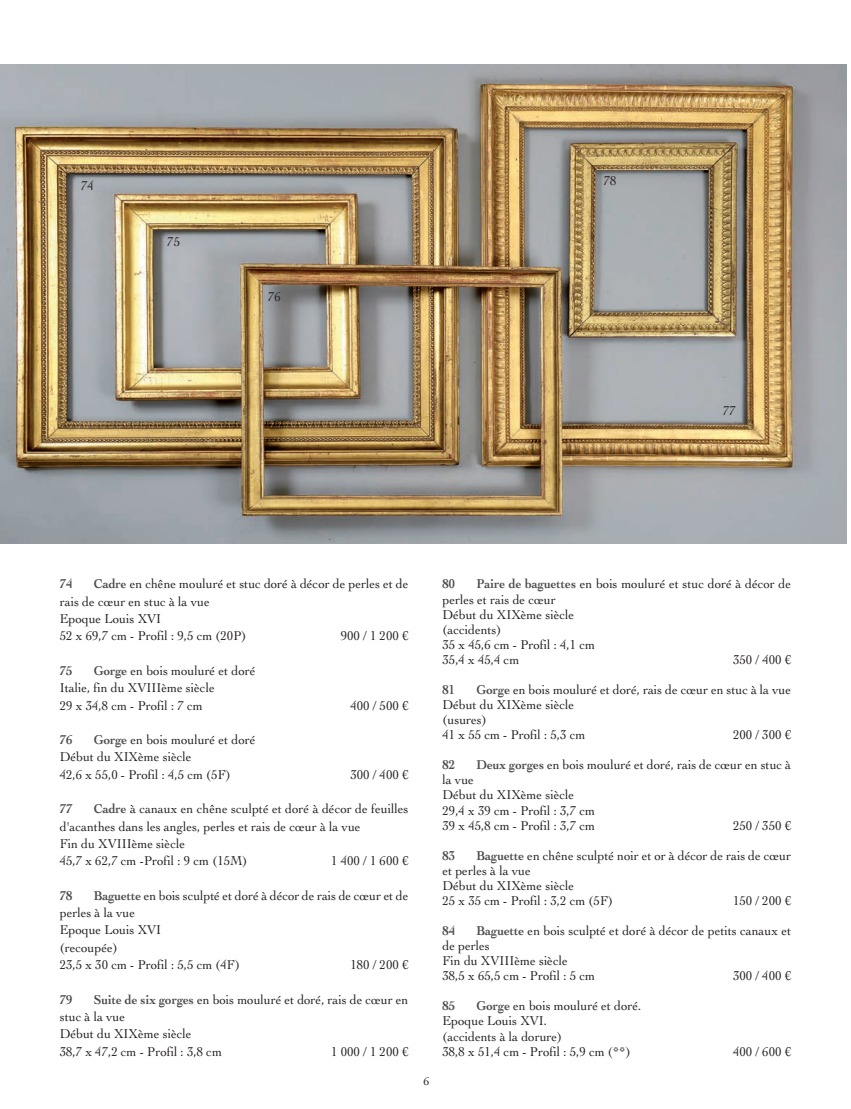
<style>
.page{position:relative;width:851px;height:1109px;background:#fff}
.page>*{position:absolute;margin:0;border:0;box-sizing:border-box;transform-origin:0 0}
.t1{font:13.5px/15px "Cochin LT";color:#231f20;scale:.95 1}
.t2{font:700 13.5px "Cochin LT";color:#4b4c4d;scale:.92 1}
.t3{font:12px "Cochin LT";color:#231f20}
.s1{font-weight:700;color:#4b4c4d}
</style>
<div class="page">
<img style="left:0;top:64px;width:847px;height:480px">
<p class="t1" style="left:81px;top:180px;width:15px">74</p>
<p class="t1" style="left:167px;top:236px;width:15px">75</p>
<p class="t1" style="left:268px;top:291px;width:15px">76</p>
<p class="t1" style="left:604px;top:175px;width:15px">78</p>
<p class="t1" style="left:723px;top:405px;width:15px">77</p>
<p class="t1" style="left:60px;top:577px;width:368px;line-height:17.2px;text-indent:34px"><span class="s1">Cadre</span> en chêne mouluré et stuc doré à décor de perles et de rais de cœur en stuc à la vue<br>Epoque Louis XVI<br>52 x 69,7 cm - Profil : 9,5 cm (20P)</p>
<p class="t2" style="left:60px;top:579px;width:15px">74</p>
<p class="t1" style="left:341px;top:630px;width:73px">900 / 1 200 €</p>
<p class="t1" style="left:60px;top:663px;width:207px;line-height:17.2px;text-indent:34px"><span class="s1">Gorge</span> en bois mouluré et doré<br>Italie, fin du XVIIIème siècle<br>29 x 34,8 cm - Profil : 7 cm</p>
<p class="t2" style="left:60px;top:666px;width:15px">75</p>
<p class="t1" style="left:60px;top:732px;width:207px;line-height:17.2px;text-indent:34px"><span class="s1">Gorge</span> en bois mouluré et doré<br>Début du XIXème siècle<br>42,6 x 55,0 - Profil : 4,5 cm (5F)</p>
<p class="t2" style="left:60px;top:735px;width:15px">76</p>
<p class="t1" style="left:350px;top:699px;width:63px">400 / 500 €</p>
<p class="t1" style="left:350px;top:768px;width:63px">300 / 400 €</p>
<p class="t1" style="left:60px;top:802px;width:369px;line-height:17.2px;text-indent:34px"><span class="s1">Cadre</span> à canaux en chêne sculpté et doré à décor de feuilles d'acanthes dans les angles, perles et rais de cœur à la vue<br>Fin du XVIIIème siècle<br>45,7 x 62,7 cm -Profil : 9 cm (15M)</p>
<p class="t2" style="left:60px;top:804px;width:15px">77</p>
<p class="t1" style="left:331px;top:855px;width:83px">1400/1600€</p>
<p class="t1" style="left:60px;top:888px;width:369px;line-height:17.2px;text-indent:34px"><span class="s1">Baguette</span> en bois sculpté et doré à décor de rais de cœur et de perles à la vue<br>Epoque Louis XVI<br>(recoupée)<br>23,5 x 30 cm - Profil : 5,5 cm (4F)</p>
<p class="t2" style="left:60px;top:891px;width:15px">78</p>
<p class="t1" style="left:350px;top:958px;width:63px">180 / 200 €</p>
<p class="t1" style="left:60px;top:992px;width:368px;line-height:17.2px;text-indent:34px"><span class="s1">Suite de six gorges</span> en bois mouluré et doré, rais de cœur en stuc à la vue<br>Début du XIXème siècle<br>38,7 x 47,2 cm - Profil : 3,8 cm</p>
<p class="t2" style="left:60px;top:994px;width:15px">79</p>
<p class="t1" style="left:331px;top:1045px;width:83px">1000/1200€</p>
<p class="t3" style="left:424px;top:1077px;width:7px">6</p>
<p class="t1" style="left:442px;top:578px;width:368px;text-indent:34px"><span class="s1">Paire de baguettes</span> en bois mouluré et stuc doré à décor de perles et rais de cœur<br>Début du XIXème siècle<br>(accidents)<br>35 x 45,6 cm - Profil : 4,1 cm<br>35,4 x 45,4 cm</p>
<p class="t2" style="left:442px;top:579px;width:15px">80</p>
<p class="t1" style="left:733px;top:653px;width:63px">350 / 400 €</p>
<p class="t1" style="left:442px;top:683px;width:368px;text-indent:34px"><span class="s1">Gorge</span> en bois mouluré et doré, rais de cœur en stuc à la vue<br>Début du XIXème siècle<br>(usures)<br>41 x 55 cm - Profil : 5,3 cm</p>
<p class="t2" style="left:442px;top:685px;width:15px">81</p>
<p class="t1" style="left:733px;top:729px;width:63px">200 / 300 €</p>
<p class="t2" style="left:442px;top:760px;width:15px">82</p>
<p class="t1" style="left:476px;top:759px;width:333px"><span class="s1">Deux gorges</span> en bois mouluré et doré, rais de cœur en stuc à</p>
<p class="t1" style="left:442px;top:774px;width:162px">la vue<br>Début du XIXème siècle<br>29,4 x 39 cm - Profil : 3,7 cm<br>39 x 45,8 cm - Profil : 3,7 cm</p>
<p class="t1" style="left:733px;top:819px;width:63px">250 / 350 €</p>
<p class="t1" style="left:442px;top:849px;width:369px;text-indent:34px"><span class="s1">Baguette</span> en chêne sculpté noir et or à décor de rais de cœur et perles à la vue<br>Début du XIXème siècle<br>25 x 35 cm - Profil : 3,2 cm (5F)</p>
<p class="t2" style="left:442px;top:850px;width:15px">83</p>
<p class="t1" style="left:733px;top:894px;width:63px">150 / 200 €</p>
<p class="t1" style="left:442px;top:924px;width:368px;text-indent:34px"><span class="s1">Baguette</span> en bois sculpté et doré à décor de petits canaux et de perles<br>Fin du XVIIIème siècle<br>38,5 x 65,5 cm - Profil : 5 cm</p>
<p class="t2" style="left:442px;top:926px;width:15px">84</p>
<p class="t1" style="left:733px;top:970px;width:63px">300 / 400 €</p>
<p class="t1" style="left:442px;top:1000px;width:211px;text-indent:34px"><span class="s1">Gorge</span> en bois mouluré et doré.<br>Epoque Louis XVI.<br>(accidents à la dorure)<br>38,8 x 51,4 cm - Profil : 5,9 cm (**)</p>
<p class="t2" style="left:442px;top:1001px;width:15px">85</p>
<p class="t1" style="left:733px;top:1045px;width:63px">400 / 600 €</p>
</div>
